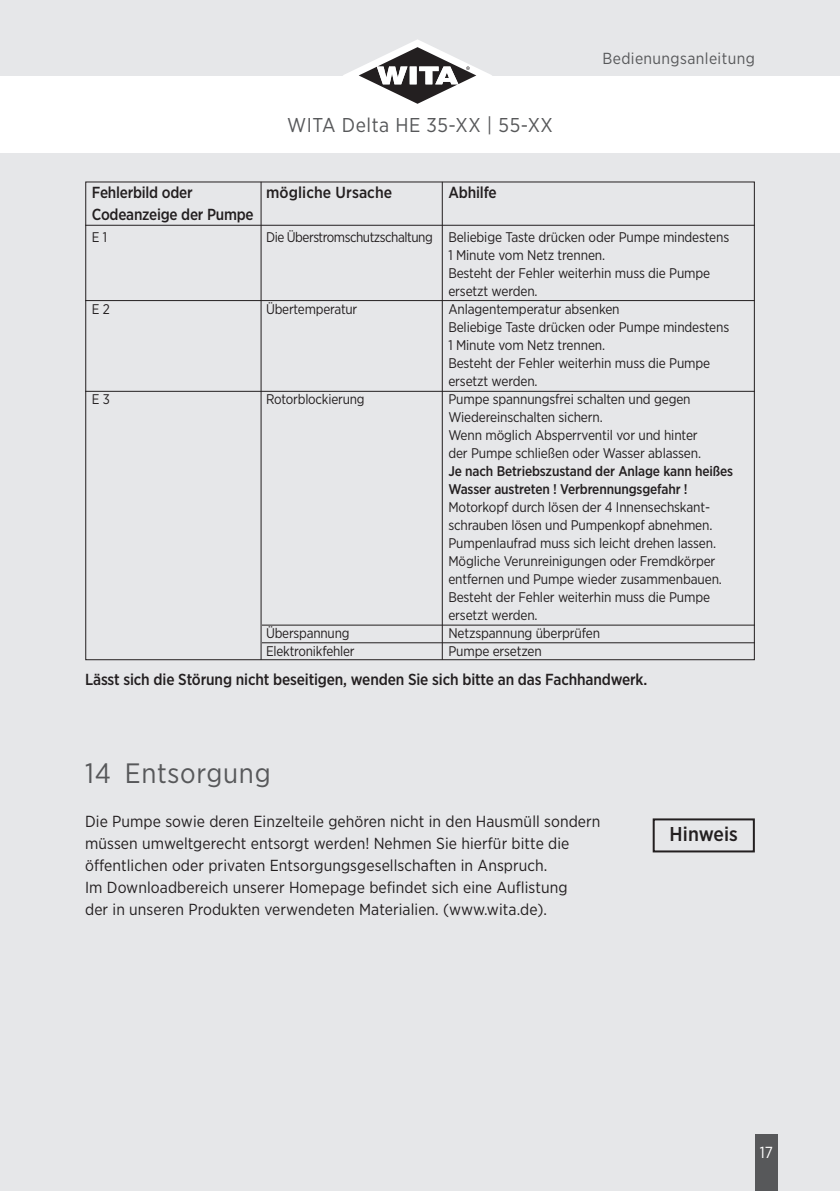
<style>
.page{position:relative;width:840px;height:1191px;background:#fff}
.page>*{position:absolute;margin:0;border:0;box-sizing:border-box;transform-origin:0 0}
.t1{font:28px "Gotham Narrow";letter-spacing:.025em;color:#57585a}
.t2{font:20px "Gotham Narrow";letter-spacing:.025em;color:#57585a}
.t3{font:500 20px "Gotham Narrow";letter-spacing:.005em;color:#231f20}
.t4{font:16px/22px "Gotham Narrow";letter-spacing:.005em;color:#231f20}
.t5{font:500 16px/22px "Gotham Narrow";letter-spacing:-.01em;color:#231f20}
.t6{font:16px "Gotham Narrow";letter-spacing:.025em;color:#57585a}
.t7{font:16px "Gotham Narrow";color:#fff}
.t8{font:14px/18px "Gotham Narrow";letter-spacing:-.01em;color:#231f20}
.t9{font:500 14px/18px "Gotham Narrow";letter-spacing:-.01em;color:#231f20}
.t10{font:14px "Gotham Narrow";letter-spacing:-.035em;color:#231f20}
</style>
<div class="page">
<div style="left:0;top:0;width:839px;height:75px;background:#e6e7e9"></div>
<div style="left:0;top:153px;width:839px;height:1038px;background:#e6e7e9"></div>
<div style="left:754px;top:1134px;width:23px;height:57px;background:#57585a"></div>
<svg style="left:326px;top:39px;width:169px;height:65px"></svg>
<div style="left:652px;top:818px;width:102px;height:34px;border:2px solid #231f20"></div>
<hr style="left:85px;top:225px;width:669px;height:1px;background:#231f20">
<hr style="left:85px;top:300px;width:669px;height:1px;background:#231f20">
<hr style="left:262px;top:624px;width:492px;height:1px;background:#231f20">
<hr style="left:260px;top:182px;width:1px;height:478px;background:#231f20">
<hr style="left:441px;top:182px;width:1px;height:478px;background:#231f20">
<hr style="left:85px;top:391px;width:669px;height:1px;background:#231f20">
<hr style="left:262px;top:642px;width:492px;height:1px;background:#231f20">
<h2 class="t2" style="left:287px;top:117px;width:267px">WITA Delta HE 35-XX | 55-XX</h2>
<p class="t6" style="left:602px;top:53px;width:154px">Bedienungsanleitung</p>
<p class="t5" style="left:92px;top:182px;width:163px">Fehlerbild oder<br>Codeanzeige der Pumpe</p>
<p class="t8" style="left:92px;top:229px;width:17px">E 1</p>
<p class="t5" style="left:266px;top:182px;width:128px">mögliche Ursache</p>
<p class="t10" style="left:266px;top:232px;width:168px">Die Überstromschutzschaltung</p>
<p class="t8" style="left:92px;top:301px;width:19px">E 2</p>
<p class="t8" style="left:266px;top:301px;width:93px">Übertemperatur</p>
<p class="t8" style="left:92px;top:391px;width:19px">E 3</p>
<p class="t8" style="left:266px;top:391px;width:100px">Rotorblockierung</p>
<p class="t8" style="left:266px;top:625px;width:90px">Überspannung<br>Elektronikfehler</p>
<p class="t5" style="left:448px;top:182px;width:50px">Abhilfe</p>
<p class="t8" style="left:448px;top:229px;width:282px">Beliebige Taste drücken oder Pumpe mindestens 1 Minute vom Netz trennen.<br>Besteht der Fehler weiterhin muss die Pumpe ersetzt werden.<br>Anlagentemperatur absenken<br>Beliebige Taste drücken oder Pumpe mindestens 1 Minute vom Netz trennen.<br>Besteht der Fehler weiterhin muss die Pumpe ersetzt werden.<br>Pumpe spannungsfrei schalten und gegen Wiedereinschalten sichern.<br>Wenn möglich Absperrventil vor und hinter<br>der Pumpe schließen oder Wasser ablassen.</p>
<p class="t9" style="left:448px;top:463px;width:286px">Je nach Betriebszustand der Anlage kann heißes<br>Wasser austreten ! Verbrennungsgefahr !</p>
<p class="t8" style="left:448px;top:499px;width:275px">Motorkopf durch lösen der 4 Innensechskant&shy;schrauben lösen und Pumpenkopf abnehmen.<br>Pumpenlaufrad muss sich leicht drehen lassen.<br>Mögliche Verunreinigungen oder Fremdkörper entfernen und Pumpe wieder zusammenbauen.<br>Besteht der Fehler weiterhin muss die Pumpe ersetzt werden.<br>Netzspannung überprüfen<br>Pumpe ersetzen</p>
<p class="t5" style="left:85px;top:669px;width:563px">Lässt sich die Störung nicht beseitigen, wenden Sie sich bitte an das Fachhandwerk.</p>
<h1 class="t1" style="left:85px;top:763px;width:187px">14 Entsorgung</h1>
<p class="t4" style="left:85px;top:811px;width:516px">Die Pumpe sowie deren Einzelteile gehören nicht in den Hausmüll sondern müssen umweltgerecht entsorgt werden! Nehmen Sie hierfür bitte die öffentlichen oder privaten Entsorgungsgesellschaften in Anspruch.<br>Im Downloadbereich unserer Homepage befindet sich eine Auflistung<br>der in unseren Produkten verwendeten Materialien. (www.wita.de).</p>
<h2 class="t3" style="left:669px;top:827px;width:70px">Hinweis</h2>
<p class="t7" style="left:759px;top:1146px;width:15px">17</p>
</div>
